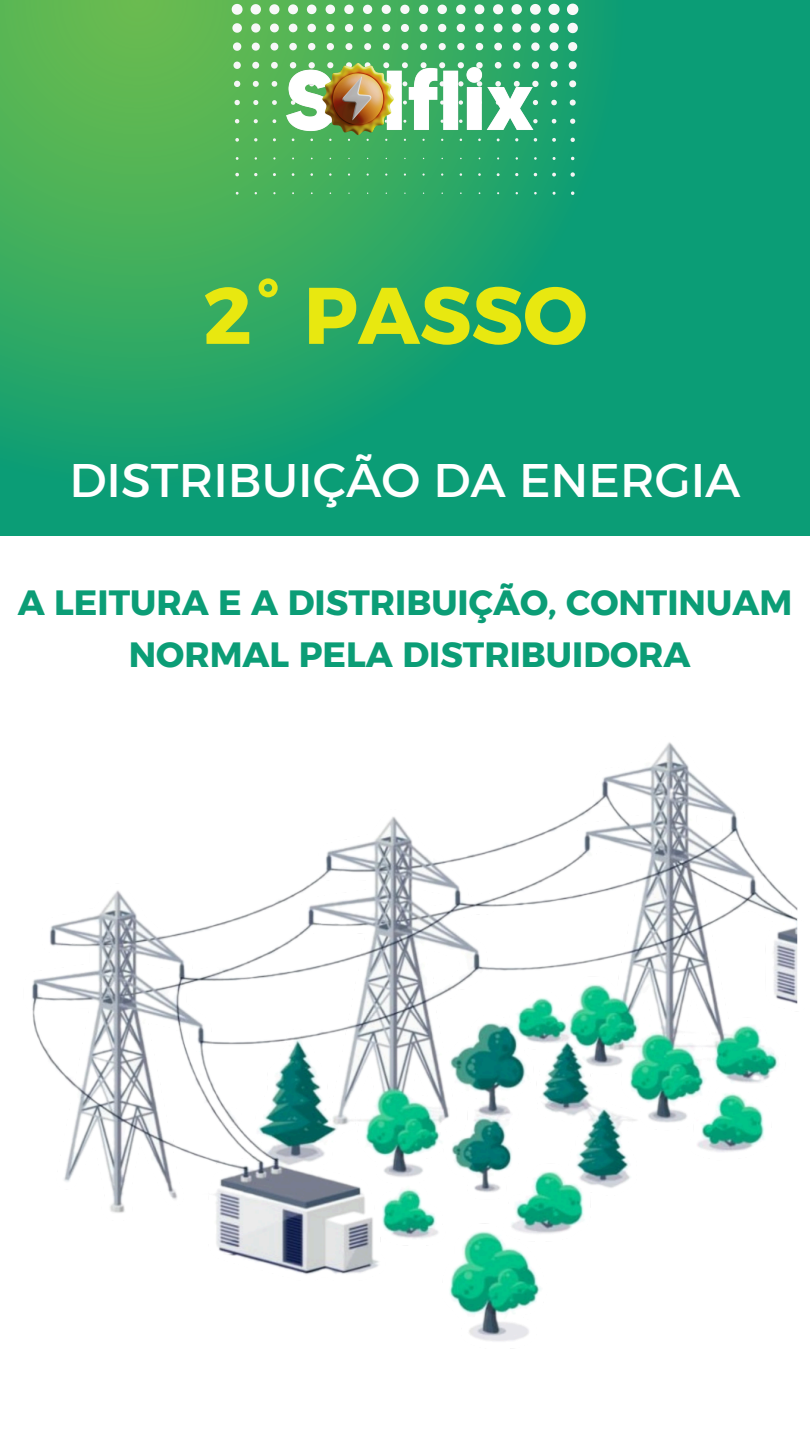
<style>
.page{position:relative;width:810px;height:1440px;background:#fff}
.page>*{position:absolute;margin:0;border:0;box-sizing:border-box;transform-origin:0 0}
.t1{font:80px "Kief Montaser Bold";color:#e8e810}
.t2{font:48px "Kief Montaser Regular";color:#fff}
.t3{font:35px "Kief Montaser Bold";color:#0b9d76}
</style>
<div class="page">
<div style="left:0;top:0;width:810px;height:535px;background:#0b9d76"></div>
<svg style="left:0;top:0;width:589px;height:451px"></svg>
<svg style="left:226px;top:0;width:358px;height:195px;background:#4db46f"></svg>
<img style="left:235px;top:47px;width:350px;height:105px">
<img style="left:32px;top:742px;width:766px;height:599px">
<h1 class="t1" style="left:203px;top:266px;width:386px">2° PASSO</h1>
<p class="t2" style="left:69px;top:451px;width:673px">DISTRIBUIÇÃO DA ENERGIA</p>
<p class="t3" style="left:18px;top:581px;width:776px">A LEITURA E A DISTRIBUIÇÃO, CONTINUAM</p>
<p class="t3" style="left:129px;top:633px;width:563px">NORMAL PELA DISTRIBUIDORA</p>
</div>
